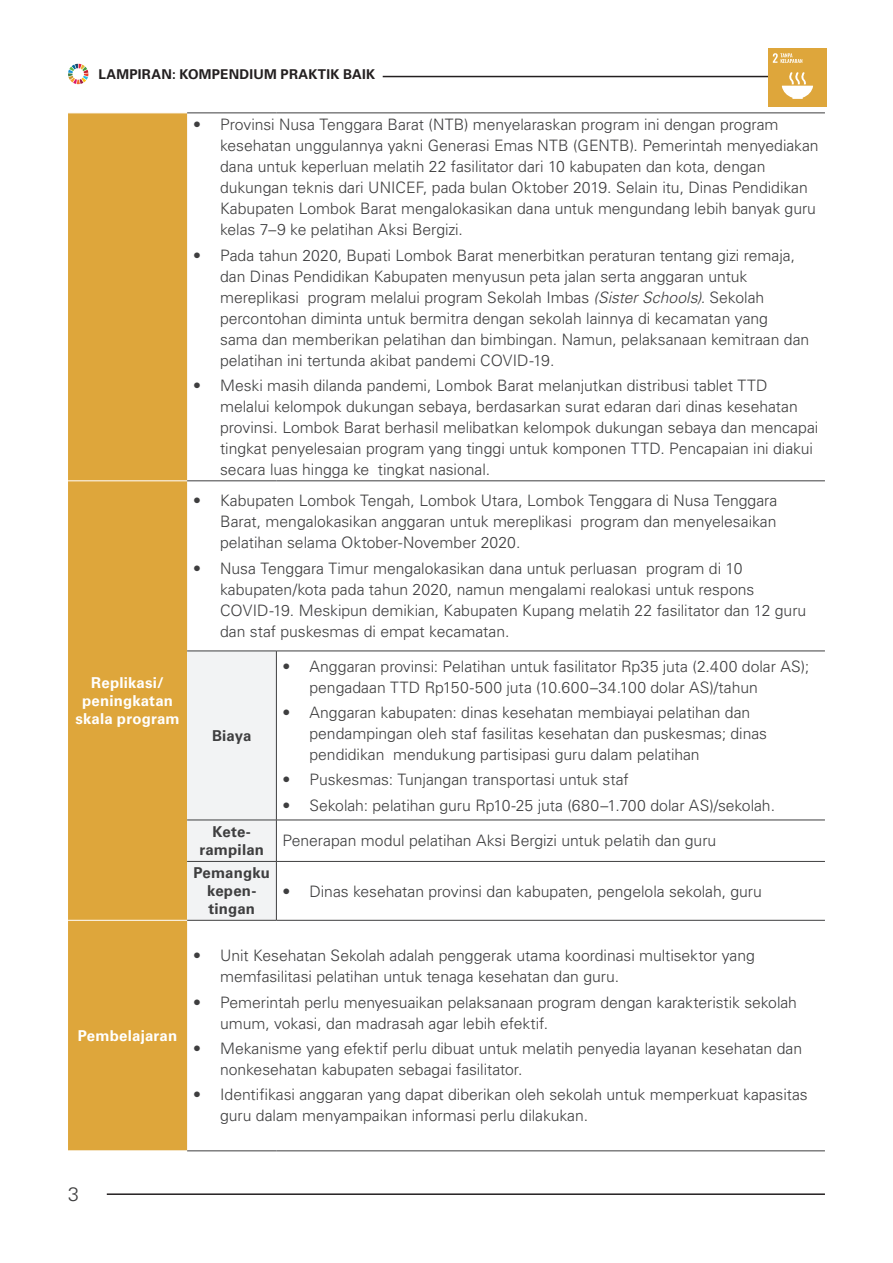
<style>
.page{position:relative;width:893px;height:1263px;background:#fff}
.page>*{position:absolute;margin:0;border:0;box-sizing:border-box;transform-origin:0 0}
.t1{font:300 19.5px "Univers LT Std";color:#3e3e3f}
.bullet_point_table{font:300 15.75px/21px "Univers LT Std";letter-spacing:-.005em;color:#3e3e3f}
.bold_center{font:700 15px/18px "Univers LT Std";letter-spacing:.01em;color:#fff;text-align:center}
.bold_center-2{font:700 15px/18px "Univers LT Std";letter-spacing:.01em;color:#3e3e3f;text-align:center}
.t2{font:700 13.5px "Univers LT Std";letter-spacing:.015em;color:#231f20}
.s1{font-style:italic}
</style>
<div class="page">
<hr style="left:107px;top:1193px;width:718px;height:2px;background:#231f20">
<svg style="left:68px;top:64px;width:20px;height:20px"></svg>
<hr style="left:383px;top:76px;width:442px;height:1px;background:#231f20">
<div style="left:68px;top:114px;width:119px;height:1036px;background:#dea63b"></div>
<div style="left:187px;top:652px;width:89px;height:268px;background:#f2f3f4"></div>
<hr style="left:187px;top:113px;width:89px;height:1px;background:#3e3e3f">
<hr style="left:276px;top:113px;width:549px;height:1px;background:#3e3e3f">
<hr style="left:187px;top:481px;width:89px;height:1px;background:#3e3e3f">
<hr style="left:276px;top:481px;width:549px;height:1px;background:#3e3e3f">
<hr style="left:187px;top:651px;width:89px;height:1px;background:#3e3e3f">
<hr style="left:276px;top:651px;width:549px;height:1px;background:#3e3e3f">
<hr style="left:187px;top:820px;width:89px;height:1px;background:#3e3e3f">
<hr style="left:276px;top:820px;width:549px;height:1px;background:#3e3e3f">
<hr style="left:187px;top:861px;width:89px;height:1px;background:#3e3e3f">
<hr style="left:276px;top:861px;width:549px;height:1px;background:#3e3e3f">
<hr style="left:187px;top:920px;width:89px;height:1px;background:#3e3e3f">
<hr style="left:276px;top:920px;width:549px;height:1px;background:#3e3e3f">
<hr style="left:187px;top:1150px;width:89px;height:1px;background:#3e3e3f">
<hr style="left:276px;top:1150px;width:549px;height:1px;background:#3e3e3f">
<hr style="left:276px;top:651px;width:1px;height:169px;background:#3e3e3f">
<hr style="left:276px;top:820px;width:1px;height:41px;background:#3e3e3f">
<hr style="left:276px;top:862px;width:1px;height:58px;background:#3e3e3f">
<hr style="left:68px;top:481px;width:119px;height:1px;background:#fff">
<hr style="left:68px;top:920px;width:119px;height:1px;background:#fff">
<div style="left:768px;top:48px;width:58px;height:58px;background:#dea63b"></div>
<svg style="left:773px;top:53px;width:29px;height:10px"></svg>
<svg style="left:782px;top:72px;width:31px;height:27px"></svg>
<p class="t2" style="left:99px;top:66px;width:278px">LAMPIRAN: KOMPENDIUM PRAKTIK BAIK</p>
<p class="bullet_point_table" style="left:220px;top:114px;width:600px;text-indent:-27px">• Provinsi Nusa Tenggara Barat (NTB) menyelaraskan program ini dengan program kesehatan unggulannya yakni Generasi Emas NTB (GENTB). Pemerintah menyediakan dana untuk keperluan melatih 22 fasilitator dari 10 kabupaten dan kota, dengan dukungan teknis dari UNICEF, pada bulan Oktober 2019. Selain itu, Dinas Pendidikan Kabupaten Lombok Barat mengalokasikan dana untuk mengundang lebih banyak guru kelas 7–9 ke pelatihan Aksi Bergizi.</p>
<p class="bullet_point_table" style="left:220px;top:244px;width:591px;text-indent:-27px">• Pada tahun 2020, Bupati Lombok Barat menerbitkan peraturan tentang gizi remaja, dan Dinas Pendidikan Kabupaten menyusun peta jalan serta anggaran untuk mereplikasi program melalui program Sekolah Imbas <span class="s1">(Sister Schools).</span> Sekolah percontohan diminta untuk bermitra dengan sekolah lainnya di kecamatan yang sama dan memberikan pelatihan dan bimbingan. Namun, pelaksanaan kemitraan dan pelatihan ini tertunda akibat pandemi COVID-19.</p>
<p class="bullet_point_table" style="left:220px;top:375px;width:600px;text-indent:-27px">• Meski masih dilanda pandemi, Lombok Barat melanjutkan distribusi tablet TTD melalui kelompok dukungan sebaya, berdasarkan surat edaran dari dinas kesehatan provinsi. Lombok Barat berhasil melibatkan kelompok dukungan sebaya dan mencapai tingkat penyelesaian program yang tinggi untuk komponen TTD. Pencapaian ini diakui secara luas hingga ke tingkat nasional.</p>
<p class="bold_center" style="left:75px;top:674px;width:106px">Replikasi/ peningkatan skala program</p>
<p class="bold_center" style="left:78px;top:1027px;width:101px">Pembelajaran</p>
<p class="bullet_point_table" style="left:220px;top:490px;width:559px;text-align:justify;text-indent:-27px">• Kabupaten Lombok Tengah, Lombok Utara, Lombok Tenggara di Nusa Tenggara Barat, mengalokasikan anggaran untuk mereplikasi program dan menyelesaikan pelatihan selama Oktober-November 2020.</p>
<p class="bullet_point_table" style="left:220px;top:558px;width:588px;text-indent:-27px">• Nusa Tenggara Timur mengalokasikan dana untuk perluasan program di 10 kabupaten/kota pada tahun 2020, namun mengalami realokasi untuk respons COVID-19. Meskipun demikian, Kabupaten Kupang melatih 22 fasilitator dan 12 guru dan staf puskesmas di empat kecamatan.</p>
<p class="bold_center-2" style="left:212px;top:727px;width:41px">Biaya</p>
<p class="bullet_point_table" style="left:309px;top:656px;width:501px;text-indent:-27px">• Anggaran provinsi: Pelatihan untuk fasilitator Rp35 juta (2.400 dolar AS); pengadaan TTD Rp150-500 juta (10.600–34.100 dolar AS)/tahun</p>
<p class="bullet_point_table" style="left:309px;top:702px;width:459px;text-indent:-27px">• Anggaran kabupaten: dinas kesehatan membiayai pelatihan dan pendampingan oleh staf fasilitas kesehatan dan puskesmas; dinas pendidikan mendukung partisipasi guru dalam pelatihan</p>
<p class="bullet_point_table" style="left:282px;top:769px;width:348px">• Puskesmas: Tunjangan transportasi untuk staf</p>
<p class="bullet_point_table" style="left:282px;top:794px;width:494px">• Sekolah: pelatihan guru Rp10-25 juta (680–1.700 dolar AS)/sekolah.</p>
<p class="bold_center-2" style="left:199px;top:823px;width:66px">Kete&shy;rampilan</p>
<p class="bullet_point_table" style="left:282px;top:830px;width:435px">Penerapan modul pelatihan Aksi Bergizi untuk pelatih dan guru</p>
<p class="bold_center-2" style="left:193px;top:864px;width:78px">Pemangku kepen&shy;tingan</p>
<p class="bullet_point_table" style="left:282px;top:880px;width:481px">• Dinas kesehatan provinsi dan kabupaten, pengelola sekolah, guru</p>
<p class="bullet_point_table" style="left:220px;top:945px;width:536px;text-indent:-27px">• Unit Kesehatan Sekolah adalah penggerak utama koordinasi multisektor yang memfasilitasi pelatihan untuk tenaga kesehatan dan guru.</p>
<p class="bullet_point_table" style="left:220px;top:991px;width:578px;text-indent:-27px">• Pemerintah perlu menyesuaikan pelaksanaan program dengan karakteristik sekolah umum, vokasi, dan madrasah agar lebih efektif.</p>
<p class="bullet_point_table" style="left:220px;top:1038px;width:584px;text-indent:-27px">• Mekanisme yang efektif perlu dibuat untuk melatih penyedia layanan kesehatan dan nonkesehatan kabupaten sebagai fasilitator.</p>
<p class="bullet_point_table" style="left:220px;top:1084px;width:589px;text-indent:-27px">• Identifikasi anggaran yang dapat diberikan oleh sekolah untuk memperkuat kapasitas guru dalam menyampaikan informasi perlu dilakukan.</p>
<p class="t1" style="left:68px;top:1182px;width:12px">3</p>
</div>
